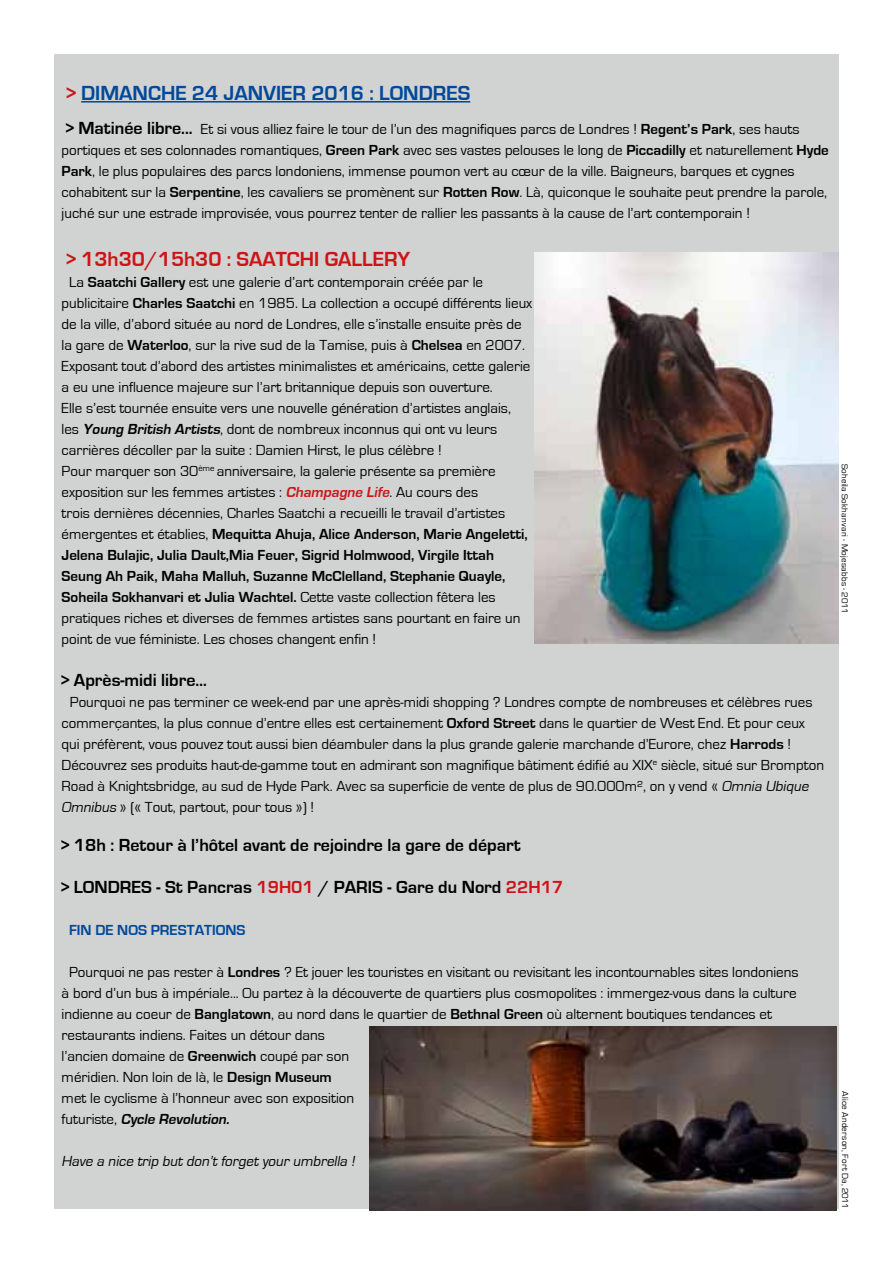
<style>
.page{position:relative;width:893px;height:1263px;background:#fff}
.page>*{position:absolute;margin:0;border:0;box-sizing:border-box;transform-origin:0 0}
.t1{font:700 21px "Eurostile";color:#00499a}
.t2{font:700 21px "Eurostile";color:#cd1316}
.t3{font:700 18px "Eurostile";color:#000}
.t4{font:15px/21px "Eurostile";color:#000}
.t5{font:italic 15px "Eurostile";color:#000}
.t6{font:700 15px "Eurostile";color:#00499a}
.t7{font:9px "Eurostile";letter-spacing:.025em;color:#000}
.s1{color:#cd1316}
.s2{font-weight:700;font-size:18px}
.s3{font-weight:700}
.s4{font-weight:700;font-style:italic}
.s5{font-weight:700;font-style:italic;color:#cd1316}
.s6{font-style:italic}
</style>
<div class="page">
<div style="left:55px;top:54px;width:784px;height:1155px;background:#d1d2d2"></div>
<hr style="left:81px;top:101px;width:389px;height:2px;background:#00499a">
<img style="left:535px;top:252px;width:304px;height:391px">
<img style="left:370px;top:1027px;width:467px;height:183px">
<h1 class="t1" style="left:67px;top:81px;width:404px"><span class="s1">&gt;</span> DIMANCHE 24 JANVIER 2016 : LONDRES</h1>
<p class="t4" style="left:62px;top:119px;width:769px"><span class="s2">&gt; Matinée libre...</span> Et si vous alliez faire le tour de l’un des magnifiques parcs de Londres ! <span class="s3">Regent’s Park</span>, ses hauts portiques et ses colonnades romantiques, <span class="s3">Green Park</span> avec ses vastes pelouses le long de <span class="s3">Piccadilly</span> et naturellement <span class="s3">Hyde Park</span>, le plus populaires des parcs londoniens, immense poumon vert au cœur de la ville. Baigneurs, barques et cygnes cohabitent sur la <span class="s3">Serpentine</span>, les cavaliers se promènent sur <span class="s3">Rotten Row</span>. Là, quiconque le souhaite peut prendre la parole, juché sur une estrade improvisée, vous pourrez tenter de rallier les passants à la cause de l’art contemporain !</p>
<h1 class="t2" style="left:67px;top:248px;width:345px">&gt; 13h30/15h30 : SAATCHI GALLERY</h1>
<p class="t4" style="left:62px;top:272px;width:472px;text-indent:8px">La <span class="s3">Saatchi Gallery</span> est une galerie d’art contemporain créée par le publicitaire <span class="s3">Charles Saatchi</span> en 1985. La collection a occupé différents lieux de la ville, d’abord située au nord de Londres, elle s’installe ensuite près de la gare de <span class="s3">Waterloo</span>, sur la rive sud de la Tamise, puis à <span class="s3">Chelsea</span> en 2007.<br>Exposant tout d’abord des artistes minimalistes et américains, cette galerie a eu une influence majeure sur l’art britannique depuis son ouverture.<br>Elle s’est tournée ensuite vers une nouvelle génération d’artistes anglais,<br>les <span class="s4">Young British Artists</span>, dont de nombreux inconnus qui ont vu leurs carrières décoller par la suite : Damien Hirst, le plus célèbre !<br>Pour marquer son 30<sup>ème</sup> anniversaire, la galerie présente sa première exposition sur les femmes artistes : <span class="s5">Champagne Life</span>. Au cours des<br>trois dernières décennies, Charles Saatchi a recueilli le travail d’artistes émergentes et établies, <span class="s3">Mequitta Ahuja, Alice Anderson, Marie Angeletti, Jelena Bulajic, Julia Dault,Mia Feuer, Sigrid Holmwood, Virgile Ittah Seung Ah Paik, Maha Malluh, Suzanne McClelland, Stephanie Quayle, Soheila Sokhanvari et Julia Wachtel.</span> Cette vaste collection fêtera les pratiques riches et diverses de femmes artistes sans pourtant en faire un point de vue féministe. Les choses changent enfin !</p>
<p class="t3" style="left:62px;top:670px;width:147px">&gt; Après-midi libre…</p>
<p class="t4" style="left:62px;top:692px;width:764px;text-indent:8px">Pourquoi ne pas terminer ce week-end par une après-midi shopping ? Londres compte de nombreuses et célèbres rues commerçantes, la plus connue d’entre elles est certainement <span class="s3">Oxford Street</span> dans le quartier de West End. Et pour ceux qui préfèrent, vous pouvez tout aussi bien déambuler dans la plus grande galerie marchande d’Eurore, chez <span class="s3">Harrods</span> !<br>Découvrez ses produits haut-de-gamme tout en admirant son magnifique bâtiment édifié au XIX<sup>e</sup> siècle, situé sur Brompton Road à Knightsbridge, au sud de Hyde Park. Avec sa superficie de vente de plus de 90.000m², on y vend « <span class="s6">Omnia Ubique Omnibus</span> » (« Tout, partout, pour tous ») !</p>
<p class="t3" style="left:62px;top:835px;width:460px">&gt; 18h : Retour à l’hôtel avant de rejoindre la gare de départ</p>
<p class="t3" style="left:62px;top:877px;width:503px">&gt; LONDRES - St Pancras <span class="s1">19h01</span> / PARIS - Gare du Nord <span class="s1">22h17</span></p>
<p class="t6" style="left:69px;top:922px;width:177px">FIN DE NOS PRESTATIONS</p>
<p class="t4" style="left:62px;top:962px;width:738px;text-indent:8px">Pourquoi ne pas rester à <span class="s3">Londres</span> ? Et jouer les touristes en visitant ou revisitant les incontournables sites londoniens à bord d’un bus à impériale... Ou partez à la découverte de quartiers plus cosmopolites : immergez-vous dans la culture indienne au coeur de <span class="s3">Banglatown</span>, au nord dans le quartier de <span class="s3">Bethnal Green</span> où alternent boutiques tendances et restaurants indiens. Faites un détour dans<br>l’ancien domaine de <span class="s3">Greenwich</span> coupé par son<br>méridien. Non loin de là, le <span class="s3">Design Museum<br></span>met le cyclisme à l’honneur avec son exposition<br>f u t u r i st e , <span class="s4">Cycle Revolution.</span></p>
<p class="t5" style="left:62px;top:1153px;width:297px">Have a nice trip butdon’tforgetyour umbrella !</p>
<p class="t7" style="left:849px;top:464px;width:151px;rotate:90deg">Soheila Sokhanvari - Mojesabbs - 2011</p>
<p class="t7" style="left:850px;top:1091px;width:119px;rotate:90deg">Alice Anderson, Fort Da, 2011</p>
</div>
